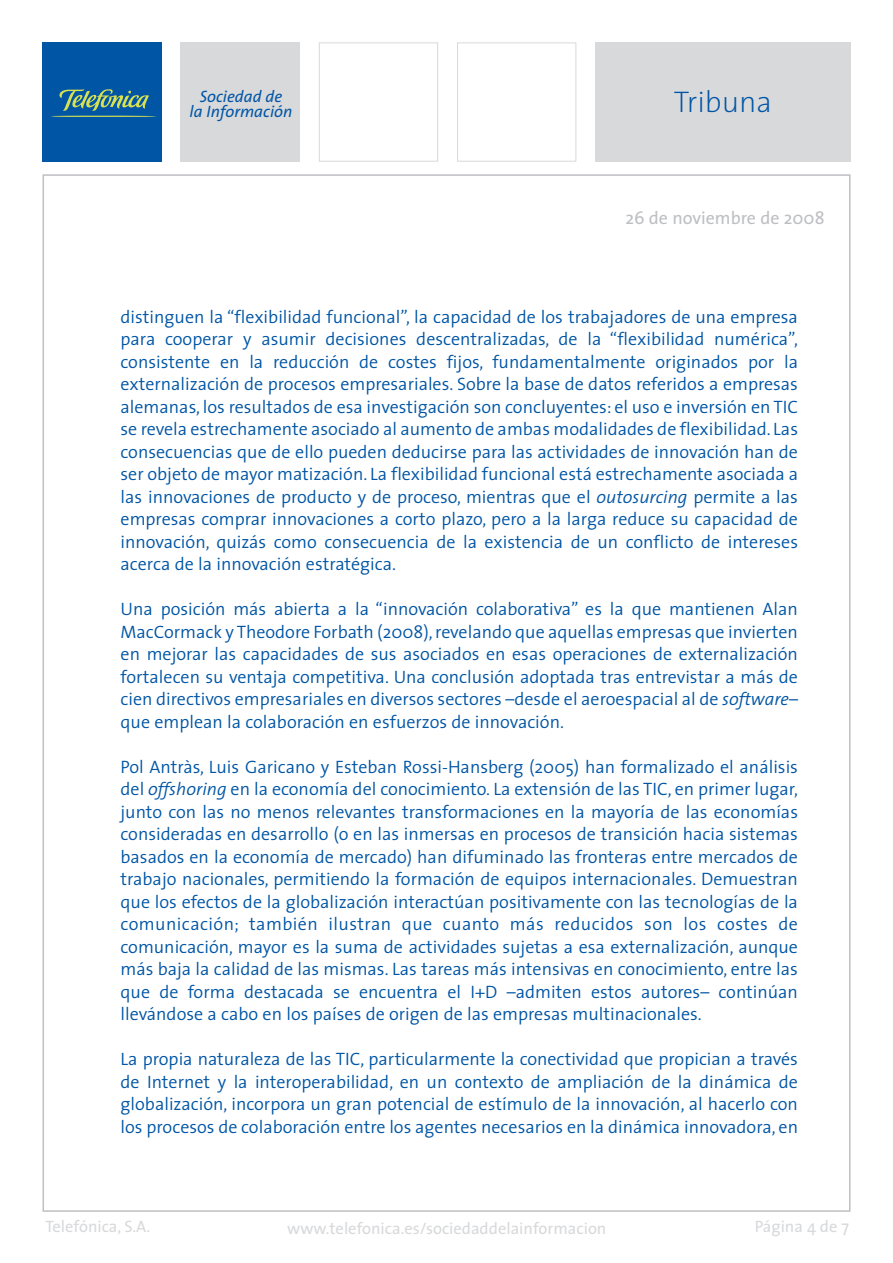
<style>
.page{position:relative;width:893px;height:1263px;background:#fff}
.page>*{position:absolute;margin:0;border:0;box-sizing:border-box;transform-origin:0 0}
.t1{font:200 30px "The Sans";color:#0155a5}
.t2{font:300 18px/22.5px "The Sans";color:#0155a5;text-align:justify}
.t3{font:18px "The Sans";color:#bebfc2}
.t4{font:16.5px "The Sans";color:#d8d9db}
.t5{font:italic 16.5px/15px "The Sans";color:#0155a5;text-align:center}
.s1{font-style:italic}
</style>
<div class="page">
<div style="left:43px;top:43px;width:119px;height:119px;background:#0155a5"></div>
<svg style="left:51px;top:89px;width:105px;height:28px"></svg>
<div style="left:181px;top:43px;width:119px;height:119px;background:#d8d9db"></div>
<div style="left:319px;top:43px;width:119px;height:119px;border:1px solid #d8d9db"></div>
<div style="left:457px;top:43px;width:119px;height:119px;border:1px solid #d8d9db"></div>
<div style="left:595px;top:43px;width:255px;height:119px;background:#d8d9db"></div>
<p class="t5" style="left:190px;top:90px;width:104px">Sociedad de<br>la Información</p>
<h1 class="t1" style="left:674px;top:90px;width:100px">Tribuna</h1>
<p class="t3" style="left:625px;top:211px;width:201px">26 de noviembre de 2008</p>
<p class="t2" style="left:121px;top:307px;width:679px">distinguen la “flexibilidad funcional”, la capacidad de los trabajadores de una empresa para cooperar y asumir decisiones descentralizadas, de la “flexibilidad numérica”, consistente en la reducción de costes fijos, fundamentalmente originados por la externalización de procesos empresariales. Sobre la base de datos referidos a empresas alemanas, los resultados de esa investigación son concluyentes: el uso e inversión en TIC se revela estrechamente asociado al aumento de ambas modalidades de flexibilidad. Las consecuencias que de ello pueden deducirse para las actividades de innovación han de ser objeto de mayor matización. La flexibilidad funcional está estrechamente asociada a las innovaciones de producto y de proceso, mientras que el <span class="s1">outosurcing</span> permite a las empresas comprar innovaciones a corto plazo, pero a la larga reduce su capacidad de innovación, quizás como consecuencia de la existencia de un conflicto de intereses acerca de la innovación estratégica.</p>
<p class="t2" style="left:121px;top:599px;width:679px">Una posición más abierta a la “innovación colaborativa” es la que mantienen Alan MacCormack y Theodore Forbath (2008), revelando que aquellas empresas que invierten en mejorar las capacidades de sus asociados en esas operaciones de externalización fortalecen su ventaja competitiva. Una conclusión adoptada tras entrevistar a más de cien directivos empresariales en diversos sectores –desde el aeroespacial al de <span class="s1">software</span>– que emplean la colaboración en esfuerzos de innovación.</p>
<p class="t2" style="left:121px;top:757px;width:679px">Pol Antràs, Luis Garicano y Esteban Rossi-Hansberg (2005) han formalizado el análisis del <span class="s1">offshoring</span> en la economía del conocimiento. La extensión de las TIC, en primer lugar, junto con las no menos relevantes transformaciones en la mayoría de las economías consideradas en desarrollo (o en las inmersas en procesos de transición hacia sistemas basados en la economía de mercado) han difuminado las fronteras entre mercados de trabajo nacionales, permitiendo la formación de equipos internacionales. Demuestran que los efectos de la globalización interactúan positivamente con las tecnologías de la comunicación; también ilustran que cuanto más reducidos son los costes de comunicación, mayor es la suma de actividades sujetas a esa externalización, aunque más baja la calidad de las mismas. Las tareas más intensivas en conocimiento, entre las que de forma destacada se encuentra el I+D –admiten estos autores– continúan llevándose a cabo en los países de origen de las empresas multinacionales.</p>
<p class="t2" style="left:121px;top:1049px;width:679px">La propia naturaleza de las TIC, particularmente la conectividad que propician a través de Internet y la interoperabilidad, en un contexto de ampliación de la dinámica de globalización, incorpora un gran potencial de estímulo de la innovación, al hacerlo con los procesos de colaboración entre los agentes necesarios en la dinámica innovadora, en</p>
<p class="t4" style="left:46px;top:1220px;width:106px">Telefónica, S.A.</p>
<p class="t4" style="left:287px;top:1222px;width:321px">www.telefonica.es/sociedaddelainformacion</p>
<p class="t4" style="left:755px;top:1220px;width:96px">Página 4 de 7</p>
</div>
